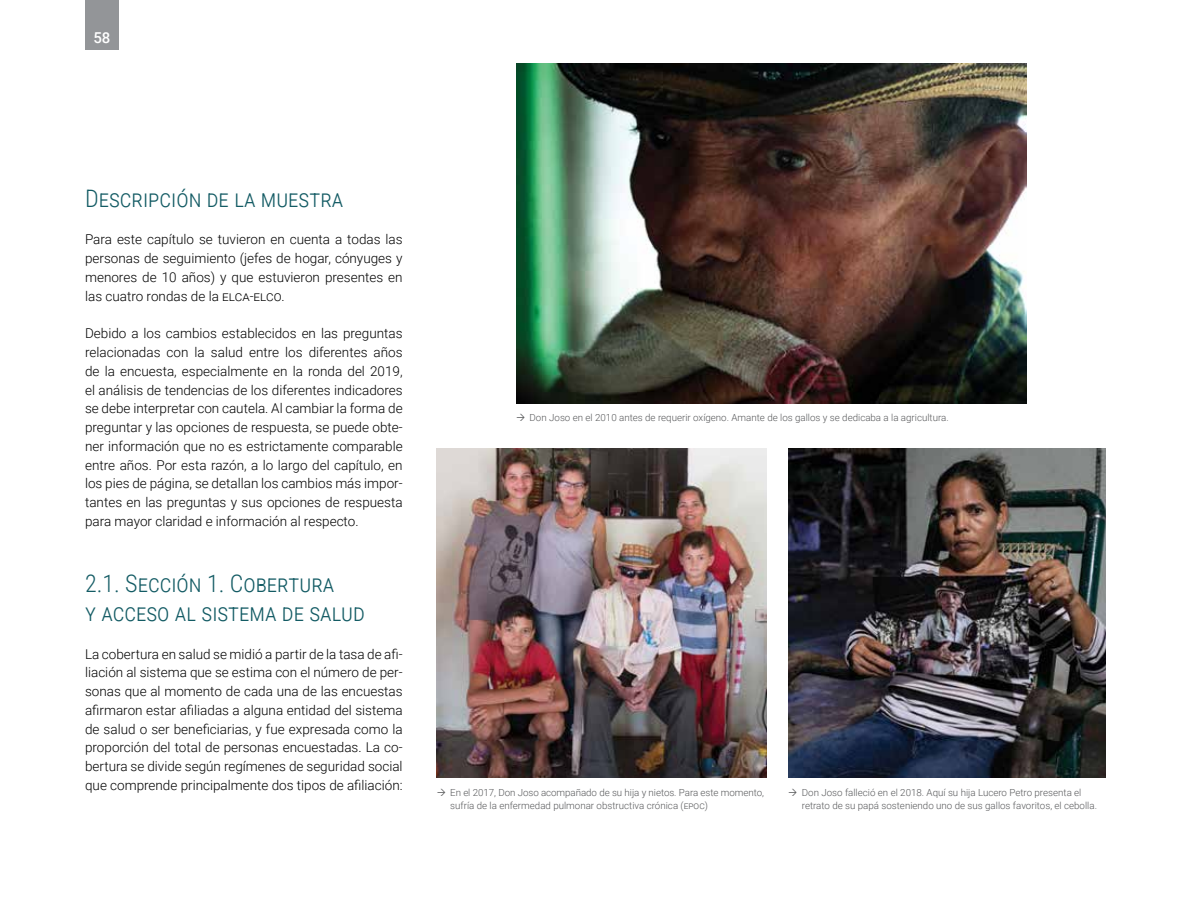
<style>
.page{position:relative;width:1191px;height:915px;background:#fff}
.page>*{position:absolute;margin:0;border:0;box-sizing:border-box;transform-origin:0 0}
.t1{font:300 24px/28.8px "Roboto Condensed";color:#135b64}
.t2{font:500 15px "Roboto";color:#fff}
.t3{font:300 13.5px/18.8px "Roboto";color:#000;text-align:justify}
.t4{font:300 9.75px/12.8px "Roboto";color:#58595b}
</style>
<div class="page">
<div style="left:85px;top:0;width:34px;height:49px;background:#939598"></div>
<img style="left:516px;top:64px;width:510px;height:339px">
<img style="left:437px;top:448px;width:329px;height:329px">
<img style="left:788px;top:448px;width:318px;height:329px">
<p class="t2" style="left:93px;top:28px;width:19px">58</p>
<h1 class="t1" style="left:85px;top:183px;width:260px">Descripción de la muestra</h1>
<p class="t3" style="left:85px;top:229px;width:319px">Para este capítulo se tuvieron en cuenta a todas las personas de seguimiento (jefes de hogar, cónyuges y menores de 10 años) y que estuvieron presentes en las cuatro rondas de la elca</p>
<p class="t3" style="left:250px;top:286px;width:37px">-elco.</p>
<p class="t3" style="left:85px;top:323px;width:319px">Debido a los cambios establecidos en las preguntas relacionadas con la salud entre los diferentes años de la encuesta, especialmente en la ronda del 2019, el análisis de tendencias de los diferentes indicadores se debe interpretar con cautela. Al cambiar la forma de preguntar y las opciones de respuesta, se puede obte&shy;ner información que no es estrictamente comparable entre años. Por esta razón, a lo largo del capítulo, en los pies de página, se detallan los cambios más impor&shy;tantes en las preguntas y sus opciones de respuesta para mayor claridad e información al respecto.</p>
<h1 class="t1" style="left:85px;top:568px;width:281px">2.1. Sección 1. Cobertura<br>y acceso al sistema de salud</h1>
<p class="t3" style="left:85px;top:643px;width:319px">La cobertura en salud se midió a partir de la tasa de afi&shy;liación al sistema que se estima con el número de per&shy;sonas que al momento de cada una de las encuestas afirmaron estar afiliadas a alguna entidad del sistema de salud o ser beneficiarias, y fue expresada como la proporción del total de personas encuestadas. La co&shy;bertura se divide según regímenes de seguridad social que comprende principalmente dos tipos de afiliación:</p>
<p class="t4" style="left:529px;top:411px;width:421px">Don Joso en el 2010 antes de requerir oxígeno. Amante de los gallos y se dedicaba a la agricultura.</p>
<p class="t4" style="left:450px;top:785px;width:315px">En el 2017, Don Joso acompañado de su hija y nietos. Para este momento, sufría de la enfermedad pulmonar obstructiva crónica (epoc)</p>
<p class="t4" style="left:802px;top:785px;width:297px">Don Joso falleció en el 2018. Aquí su hija Lucero Petro presenta el retrato de su papá sosteniendo uno de sus gallos favoritos, el cebolla.</p>
</div>
